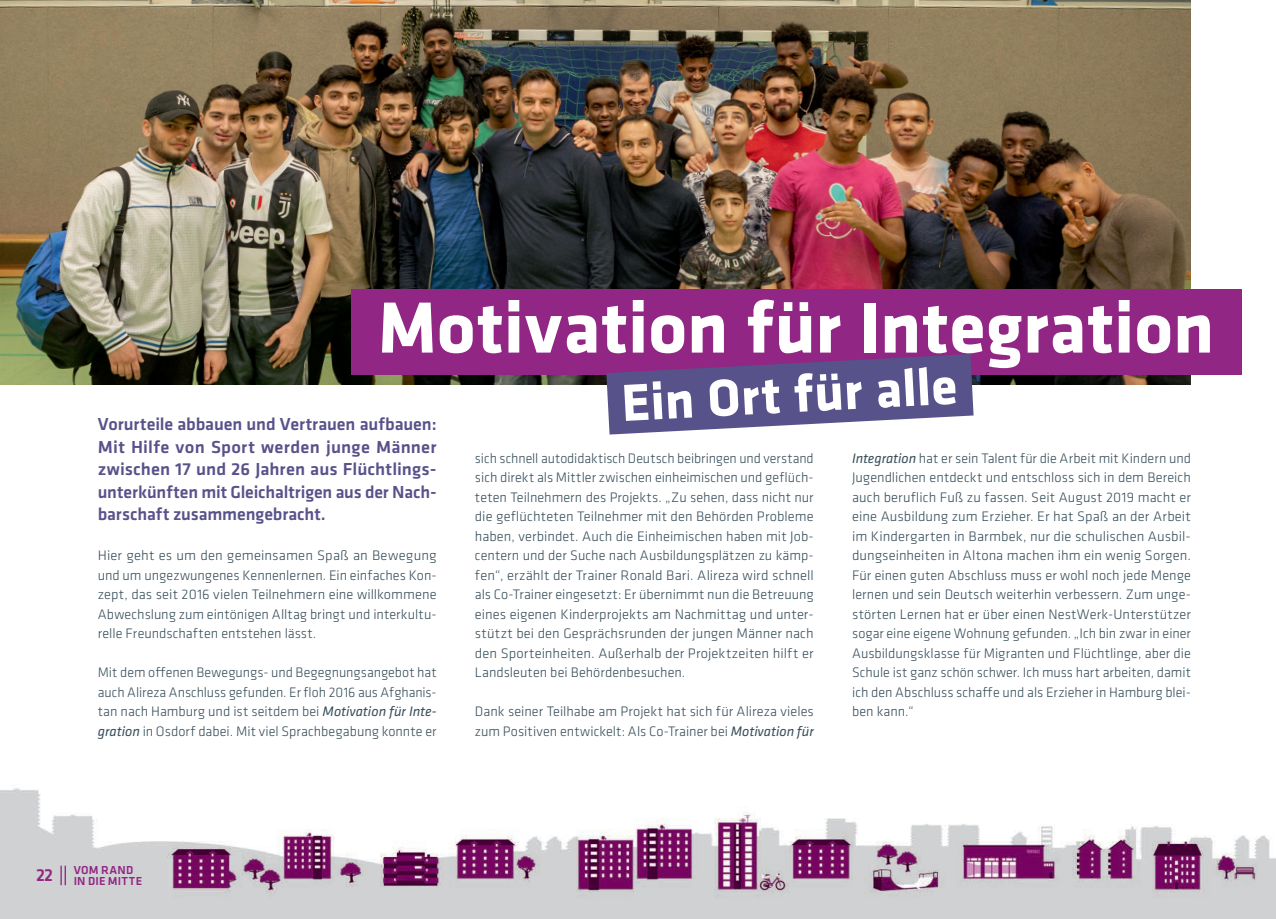
<style>
.page{position:relative;width:1276px;height:919px;background:#fff}
.page>*{position:absolute;margin:0;border:0;box-sizing:border-box;transform-origin:0 0}
.t1{font:700 75px "Klavika";letter-spacing:.005em;color:#fff}
.t2{font:700 54px "Klavika";color:#fff}
.t3{font:500 18px/22.5px "Klavika";letter-spacing:-.005em;color:#58528a;text-align:justify}
.t4{font:300 14.25px/19.5px "Klavika";color:#364d59;text-align:justify}
.t5{font:500 12px/10.5px "Klavika";letter-spacing:.02em;color:#922684}
.s1{font-weight:400;font-style:italic}
</style>
<div class="page">
<img style="left:0;top:289px;width:1276px;height:629px">
<hr style="left:60px;top:865px;width:2px;height:20px;background:#922684">
<svg style="left:65px;top:865px;width:1px;height:20px"></svg>
<img style="left:0;top:0;width:1191px;height:385px">
<div style="left:351px;top:289px;width:890px;height:85px;background:#922684"></div>
<svg style="left:606px;top:354px;width:367px;height:80px"></svg>
<h1 class="t1" style="left:378px;top:273px;width:838px">Motivation für Integration</h1>
<h2 class="t2" style="left:619px;top:364px;width:338px;rotate:-3deg">Ein Ort für alle</h2>
<p class="t3" style="left:98px;top:412px;width:340px">Vorurteile abbauen und Vertrauen aufbauen:<br>Mit Hilfe von Sport werden junge Männer zwischen 17 und 26 Jahren aus Flüchtlings&shy;unterkünften mit Gleichaltrigen aus der Nach&shy;barschaft zusammengebracht.</p>
<p class="t4" style="left:98px;top:545px;width:340px">Hier geht es um den gemeinsamen Spaß an Bewegung und um ungezwungenes Kennenlernen. Ein einfaches Kon&shy;zept, das seit 2016 vielen Teilnehmern eine willkommene Abwechslung zum eintönigen Alltag bringt und interkultu&shy;relle Freundschaften entstehen lässt.</p>
<p class="t4" style="left:98px;top:662px;width:340px">Mit dem offenen Bewegungs- und Begegnungsangebot hat auch Alireza Anschluss gefunden. Er floh 2016 aus Afghanis&shy;tan nach Hamburg und ist seitdem bei <span class="s1">Motivation für Inte&shy;gration</span> in Osdorf dabei. Mit viel Sprachbegabung konnte er</p>
<p class="t4" style="left:852px;top:448px;width:340px"><span class="s1">Integration</span> hat er sein Talent für die Arbeit mit Kindern und Jugendlichen entdeckt und entschloss sich in dem Bereich auch beruflich Fuß zu fassen. Seit August 2019 macht er eine Ausbildung zum Erzieher. Er hat Spaß an der Arbeit im Kindergarten in Barmbek, nur die schulischen Ausbil&shy;dungseinheiten in Altona machen ihm ein wenig Sorgen.<br>Für einen guten Abschluss muss er wohl noch jede Menge lernen und sein Deutsch weiterhin verbessern. Zum unge&shy;störten Lernen hat er über einen NestWerk-Unterstützer sogar eine eigene Wohnung gefunden. „Ich bin zwar in einer Ausbildungsklasse für Migranten und Flüchtlinge, aber die Schule ist ganz schön schwer. Ich muss hart arbeiten, damit ich den Abschluss schaffe und als Erzieher in Hamburg blei&shy;ben kann.“</p>
<p class="t4" style="left:475px;top:448px;width:340px">sich schnell autodidaktisch Deutsch beibringen und verstand sich direkt als Mittler zwischen einheimischen und geflüch&shy;teten Teilnehmern des Projekts. „Zu sehen, dass nicht nur die geflüchteten Teilnehmer mit den Behörden Probleme haben, verbindet. Auch die Einheimischen haben mit Job&shy;centern und der Suche nach Ausbildungsplätzen zu kämp&shy;fen“, erzählt der Trainer Ronald Bari. Alireza wird schnell als Co-Trainer eingesetzt: Er übernimmt nun die Betreuung eines eigenen Kinderprojekts am Nachmittag und unter&shy;stützt bei den Gesprächsrunden der jungen Männer nach den Sporteinheiten. Außerhalb der Projektzeiten hilft er Landsleuten bei Behördenbesuchen.</p>
<p class="t4" style="left:475px;top:701px;width:340px">Dank seiner Teilhabe am Projekt hat sich für Alireza vieles zum Positiven entwickelt: Als Co-Trainer bei <span class="s1">Motivation für</span></p>
<p class="t5" style="left:36px;top:864px;width:108px;text-indent:38px">VOM RAND<br><sup>22</sup> IN DIE MITTE</p>
</div>
